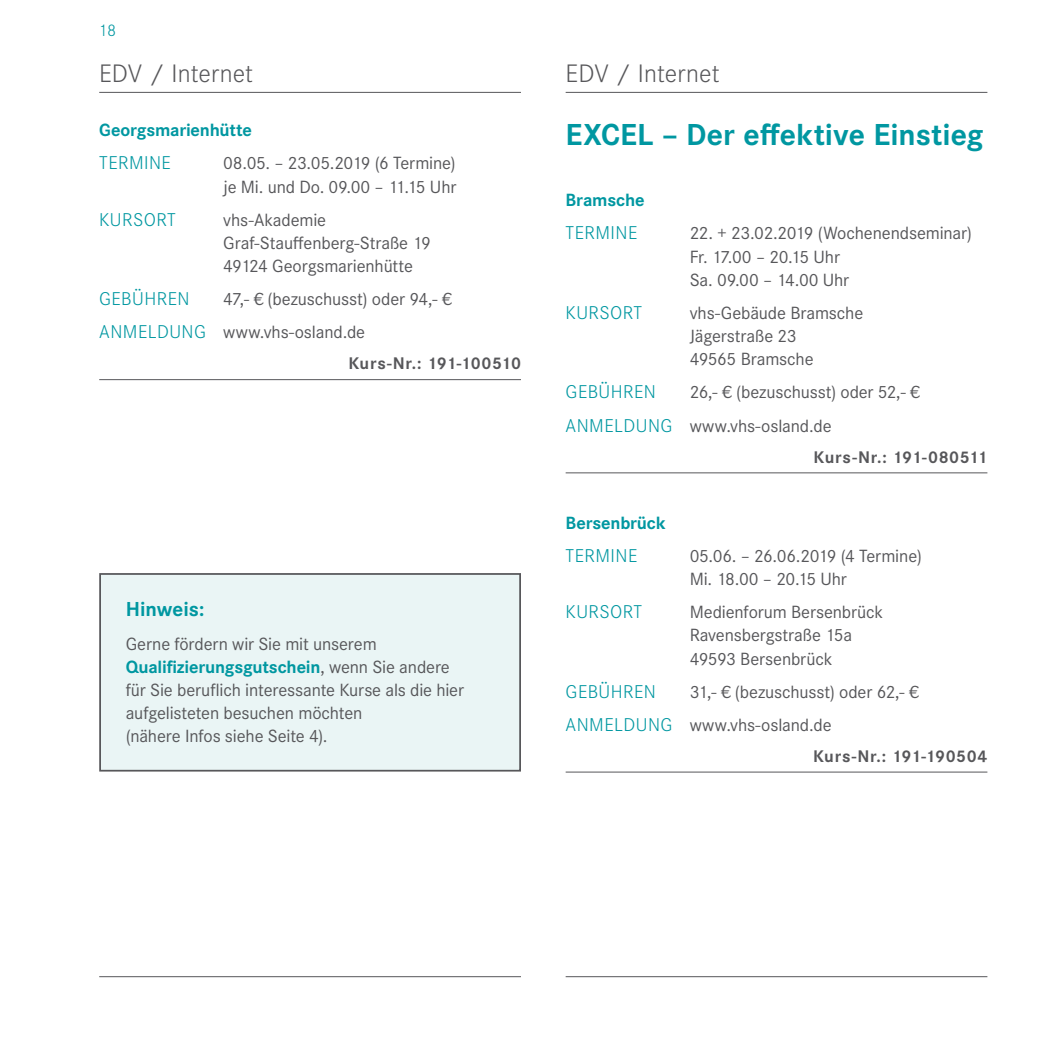
<style>
.page{position:relative;width:1042px;height:1042px;background:#fff}
.page>*{position:absolute;margin:0;border:0;box-sizing:border-box;transform-origin:0 0}
.t1{font:700 31.5px "Corporate S Pro";color:#0097a1}
.t2{font:300 26.25px "Corporate S Pro";color:#57575a}
.t3{font:700 21px "Corporate S Pro";color:#0097a1}
.t4{font:300 19.25px "Corporate S Pro";letter-spacing:.02em;color:#0097a1}
.t5{font:18.38px/23.3px "Corporate S Pro";letter-spacing:-.01em;color:#57575a}
.t6{font:700 18.38px "Corporate S Pro";letter-spacing:-.01em;color:#0097a1}
.t7{font:700 17.5px "Corporate S Pro";letter-spacing:.01em;color:#57575a}
.t8{font:300 17.5px "Corporate S Pro";color:#0097a1}
.s1{font-weight:300;font-size:19.25px;color:#0097a1}
.s2{font-weight:700;color:#0097a1}
</style>
<div class="page">
<hr style="left:566px;top:92px;width:421px;height:1px;background:#57575a">
<hr style="left:99px;top:92px;width:422px;height:1px;background:#57575a">
<hr style="left:566px;top:976px;width:421px;height:1px;background:#57575a">
<hr style="left:566px;top:472px;width:421px;height:1px;background:#57575a">
<hr style="left:566px;top:771px;width:421px;height:1px;background:#57575a">
<hr style="left:99px;top:976px;width:422px;height:1px;background:#57575a">
<hr style="left:99px;top:379px;width:422px;height:1px;background:#57575a">
<div style="left:100px;top:574px;width:420px;height:197px;background:#eaf5f5"></div>
<div style="left:99px;top:573px;width:422px;height:198px;border:2px solid #57575a"></div>
<p class="t8" style="left:99px;top:18px;width:19px">18</p>
<h2 class="t2" style="left:99px;top:55px;width:155px">EDV / I NTERNET</h2>
<h2 class="t2" style="left:566px;top:55px;width:155px">EDV / I NTERNET</h2>
<h1 class="t1" style="left:566px;top:110px;width:54px">EXCEL</h1>
<h1 class="t1" style="left:662px;top:110px;width:323px">– Der effektive Einstieg</h1>
<p class="t6" style="left:99px;top:116px;width:154px">Georgsmarienhütte</p>
<p class="t4" style="left:99px;top:150px;width:73px">TERMINE</p>
<p class="t5" style="left:223px;top:150px;width:235px">08.05. – 23.05.2019 (6 Termine) je Mi. und Do. 09.00 – 11.15 Uhr</p>
<p class="t4" style="left:99px;top:206px;width:78px">KURSORT</p>
<p class="t5" style="left:223px;top:207px;width:209px">vhs-Akademie<br>Graf-Stauffenberg-Straße 19<br>49124 Georgsmarienhütte</p>
<p class="t4" style="left:99px;top:285px;width:92px">GEBÜH REN</p>
<p class="t6" style="left:566px;top:186px;width:80px">Bramsche</p>
<p class="t4" style="left:566px;top:220px;width:73px">TERMINE</p>
<p class="t5" style="left:690px;top:220px;width:284px">22. + 23.02.2019 (Wochenendseminar)<br>Fr. 17.00 – 20.15 Uhr<br>Sa. 09.00 – 14.00 Uhr</p>
<p class="t4" style="left:566px;top:299px;width:78px">KURSORT</p>
<p class="t5" style="left:690px;top:300px;width:175px">vhs-Gebäude Bramsche<br>Jägerstraße 23<br>49565 Bramsche</p>
<p class="t4" style="left:566px;top:378px;width:92px">GEBÜH REN</p>
<p class="t5" style="left:99px;top:281px;width:354px;line-height:33.1px;text-indent:124px">47,- € (bezuschusst) oder 94,- €<br><span class="s1">ANMELDUNG</span> www.vhs-osland.de</p>
<p class="t7" style="left:348px;top:350px;width:174px">Kurs-Nr.: 191-100510</p>
<p class="t5" style="left:566px;top:374px;width:356px;line-height:33.1px;text-indent:124px">26,- € (bezuschusst) oder 52,- €<br><span class="s1">ANMELDUNG</span> www.vhs-osland.de</p>
<p class="t7" style="left:813px;top:443px;width:175px">Kurs-N r.: 191-080511</p>
<p class="t3" style="left:126px;top:593px;width:80px">H inweis:</p>
<p class="t5" style="left:126px;top:630px;width:340px">Gerne fördern wir Sie mit unserem <span class="s2">Qualifizierungsgutschein</span>, wenn Sie andere für Sie beruflich interessante Kurse als die hier aufgelisteten besuchen möchten<br>(nähere Infos siehe Seite 4).</p>
<p class="t6" style="left:566px;top:508px;width:102px">Bersenbrück</p>
<p class="t4" style="left:566px;top:542px;width:73px">TERMINE</p>
<p class="t5" style="left:690px;top:543px;width:234px">05.06. – 26.06.2019 (4 Termine)<br>Mi. 18.00 – 20.15 Uhr</p>
<p class="t4" style="left:566px;top:598px;width:78px">KURSORT</p>
<p class="t5" style="left:690px;top:599px;width:195px">Medienforum Bersenbrück<br>Ravensbergstraße 15a<br>49593 Bersenbrück</p>
<p class="t4" style="left:566px;top:678px;width:92px">GEBÜH REN</p>
<p class="t5" style="left:566px;top:674px;width:355px;line-height:33.1px;text-indent:124px">31,- € (bezuschusst) oder 62,- €<br><span class="s1">ANMELDUNG</span> www.vhs-osland.de</p>
<p class="t7" style="left:813px;top:742px;width:176px">Kurs-N r.: 191-190504</p>
</div>
